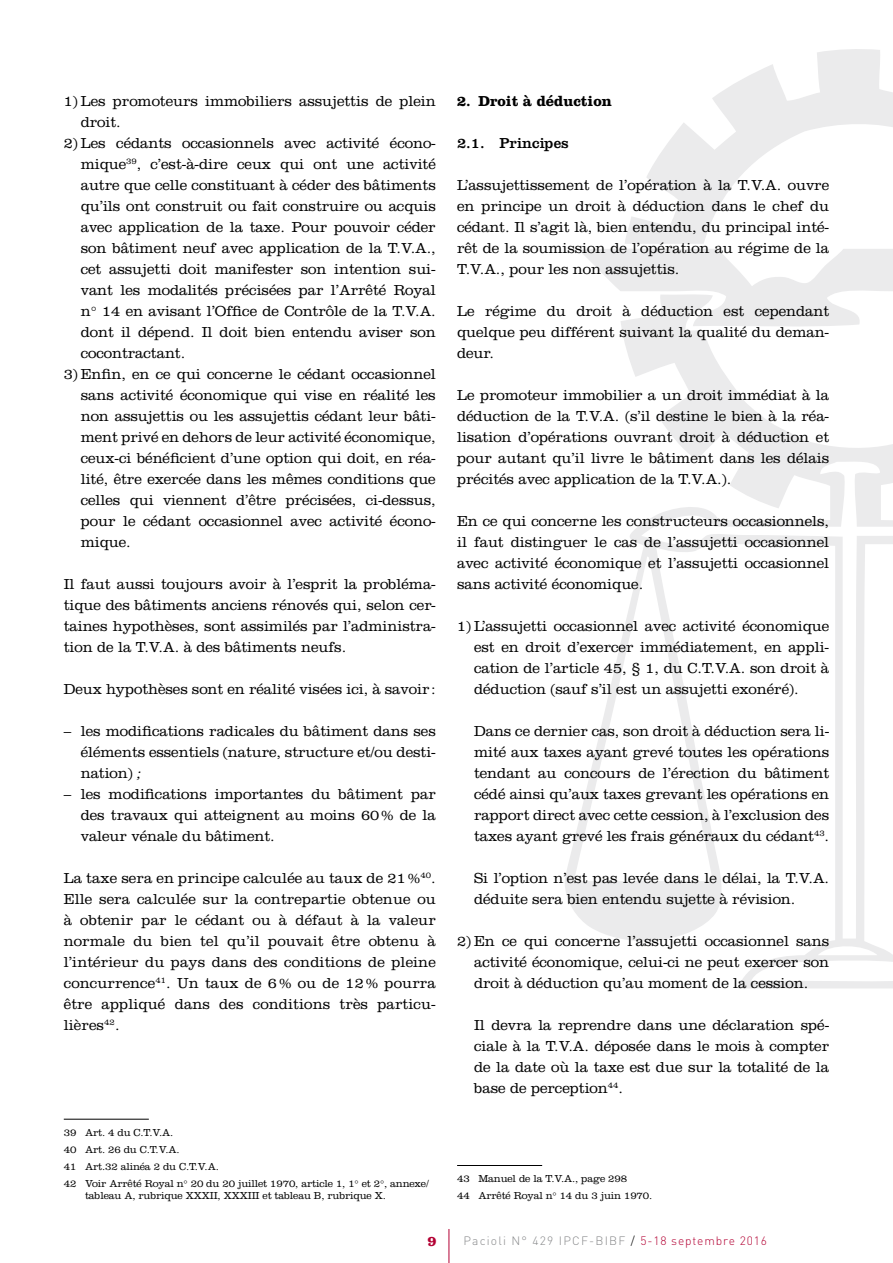
<style>
.page{position:relative;width:893px;height:1263px;background:#fff}
.page>*{position:absolute;margin:0;border:0;box-sizing:border-box;transform-origin:0 0}
.t1{font:300 15px/21px "Clarendon LT Std";letter-spacing:-.005em;color:#000;text-align:justify}
.t2{font:700 15px "Clarendon LT Std";color:#000}
.t3{font:15px "Clarendon LT Std";color:#000}
.t4{font:700 14.85px "Clarendon LT Std";color:#b30033}
.t5{font:300 12px "DIN";letter-spacing:.1em;color:#87888a}
.t6{font:300 10.5px/16.8px "Clarendon LT Std";letter-spacing:-.015em;color:#000}
.s1{font-family:"Clarendon Std";font-style:italic}
.s2{color:#000}
.s3{color:#b30033}
</style>
<div class="page">
<svg style="left:565px;top:49px;width:328px;height:939px"></svg>
<hr style="left:449px;top:1229px;width:1px;height:34px;background:#b30033">
<hr style="left:64px;top:1119px;width:85px;height:1px;background:#000">
<hr style="left:457px;top:1165px;width:85px;height:1px;background:#000">
<p class="t1" style="left:81px;top:91px;width:357px;text-indent:-17px">1) Les promoteurs immobiliers assujettis de plein droit.</p>
<p class="t1" style="left:81px;top:133px;width:357px;text-indent:-17px">2) Les cédants occasionnels avec activité écono&shy;mique<sup>39</sup>, c’est-à-dire ceux qui ont une activité autre que celle constituant à céder des bâtiments qu’ils ont construit ou fait construire ou acquis avec application de la taxe. Pour pouvoir céder son bâtiment neuf avec application de la T.V.A., cet assujetti doit manifester son intention sui&shy;vant les modalités précisées par l’Arrêté Royal n° 14 en avisant l’Office de Contrôle de la T.V.A. dont il dépend. Il doit bien entendu aviser son cocontractant.</p>
<p class="t1" style="left:81px;top:364px;width:357px;text-indent:-17px">3) Enfin, en ce qui concerne le cédant occasionnel sans activité économique qui vise en réalité les non assujettis ou les assujettis cédant leur bâti&shy;ment privé en dehors de leur activité économique, ceux-ci bénéficient d’une option qui doit, en réa&shy;lité, être exercée dans les mêmes conditions que celles qui viennent d’être précisées, ci-dessus, pour le cédant occasionnel avec activité écono&shy;mique.</p>
<p class="t1" style="left:64px;top:574px;width:374px">Il faut aussi toujours avoir à l’esprit la probléma&shy;tique des bâtiments anciens rénovés qui, selon cer&shy;taines hypothèses, sont assimilés par l’administra&shy;tion de la T.V.A. à des bâtiments neufs.</p>
<p class="t1" style="left:64px;top:679px;width:374px">Deux hypothèses sont en réalité visées ici, à savoir:</p>
<p class="t1" style="left:81px;top:721px;width:357px;text-indent:-17px">– les modifications radicales du bâtiment dans ses éléments essentiels (nature, structure et/ou desti&shy;nation) <span class="s1">;</span></p>
<p class="t1" style="left:81px;top:784px;width:357px;text-indent:-17px">– les modifications importantes du bâtiment par des travaux qui atteignent au moins 60% de la valeur vénale du bâtiment.</p>
<p class="t1" style="left:64px;top:868px;width:374px">La taxe sera en principe calculée au taux de 21%<sup>40</sup>.<br>Elle sera calculée sur la contrepartie obtenue ou à obtenir par le cédant ou à défaut à la valeur normale du bien tel qu’il pouvait être obtenu à l’intérieur du pays dans des conditions de pleine concurrence<sup>41</sup>. Un taux de 6% ou de 12% pourra être appliqué dans des conditions très particu&shy;lières<sup>42</sup>.</p>
<p class="t6" style="left:64px;top:1124px;width:367px">39 Art. 4 du C.T.V.A.<br>40 Art. 26 du C.T.V.A.<br>41 Art.32 alinéa 2 du C.T.V.A.<br>42 Voir Arrêté Royal n° 20 du 20 juillet 1970, article 1, 1° et 2°, annexe/</p>
<p class="t6" style="left:85px;top:1187px;width:302px">tableau A, rubrique XXXII, XXXIII et tableau B, rubrique X.</p>
<p class="t2" style="left:457px;top:92px;width:156px">2. Droit à déduction</p>
<p class="t3" style="left:457px;top:134px;width:113px">2.1. Principes</p>
<p class="t1" style="left:457px;top:175px;width:374px">L’assujettissement de l’opération à la T.V.A. ouvre en principe un droit à déduction dans le chef du cédant. Il s’agit là, bien entendu, du principal inté&shy;rêt de la soumission de l’opération au régime de la T.V.A., pour les non assujettis.</p>
<p class="t1" style="left:457px;top:301px;width:374px">Le régime du droit à déduction est cependant quelque peu différent suivant la qualité du deman&shy;deur.</p>
<p class="t1" style="left:457px;top:385px;width:374px">Le promoteur immobilier a un droit immédiat à la déduction de la T.V.A. (s’il destine le bien à la réa&shy;lisation d’opérations ouvrant droit à déduction et pour autant qu’il livre le bâtiment dans les délais précités avec application de la T.V.A.).</p>
<p class="t1" style="left:457px;top:511px;width:374px">En ce qui concerne les constructeurs occasionnels, il faut distinguer le cas de l’assujetti occasionnel avec activité économique et l’assujetti occasionnel sans activité économique.</p>
<p class="t1" style="left:474px;top:616px;width:357px;text-indent:-17px">1) L’assujetti occasionnel avec activité économique est en droit d’exercer immédiatement, en appli&shy;cation de l’article 45, § 1, du C.T.V.A. son droit à déduction (sauf s’il est un assujetti exonéré).</p>
<p class="t1" style="left:474px;top:721px;width:357px">Dans ce dernier cas, son droit à déduction sera li&shy;mité aux taxes ayant grevé toutes les opérations tendant au concours de l’érection du bâtiment cédé ainsi qu’aux taxes grevant les opérations en rapport direct avec cette cession, à l’exclusion des taxes ayant grevé les frais généraux du cédant<sup>43</sup>.</p>
<p class="t1" style="left:474px;top:868px;width:357px">Si l’option n’est pas levée dans le délai, la T.V.A. déduite sera bien entendu sujette à révision.</p>
<p class="t1" style="left:474px;top:931px;width:357px;text-indent:-17px">2) En ce qui concerne l’assujetti occasionnel sans activité économique, celui-ci ne peut exercer son droit à déduction qu’au moment de la cession.</p>
<p class="t1" style="left:474px;top:1015px;width:357px">Il devra la reprendre dans une déclaration spé&shy;ciale à la T.V.A. déposée dans le mois à compter de la date où la taxe est due sur la totalité de la base de perception<sup>44</sup>.</p>
<p class="t6" style="left:457px;top:1170px;width:197px">43 Manuel de la T.V.A., page 298<br>44 Arrêté Royal n° 14 du 3 juin 1970.</p>
<p class="t4" style="left:427px;top:1232px;width:11px">9</p>
<p class="t5" style="left:463px;top:1233px;width:305px">Pacioli N° 429 IPCF-BIBF <span class="s2">/</span> <span class="s3">5-18 septembre 2016</span></p>
</div>
